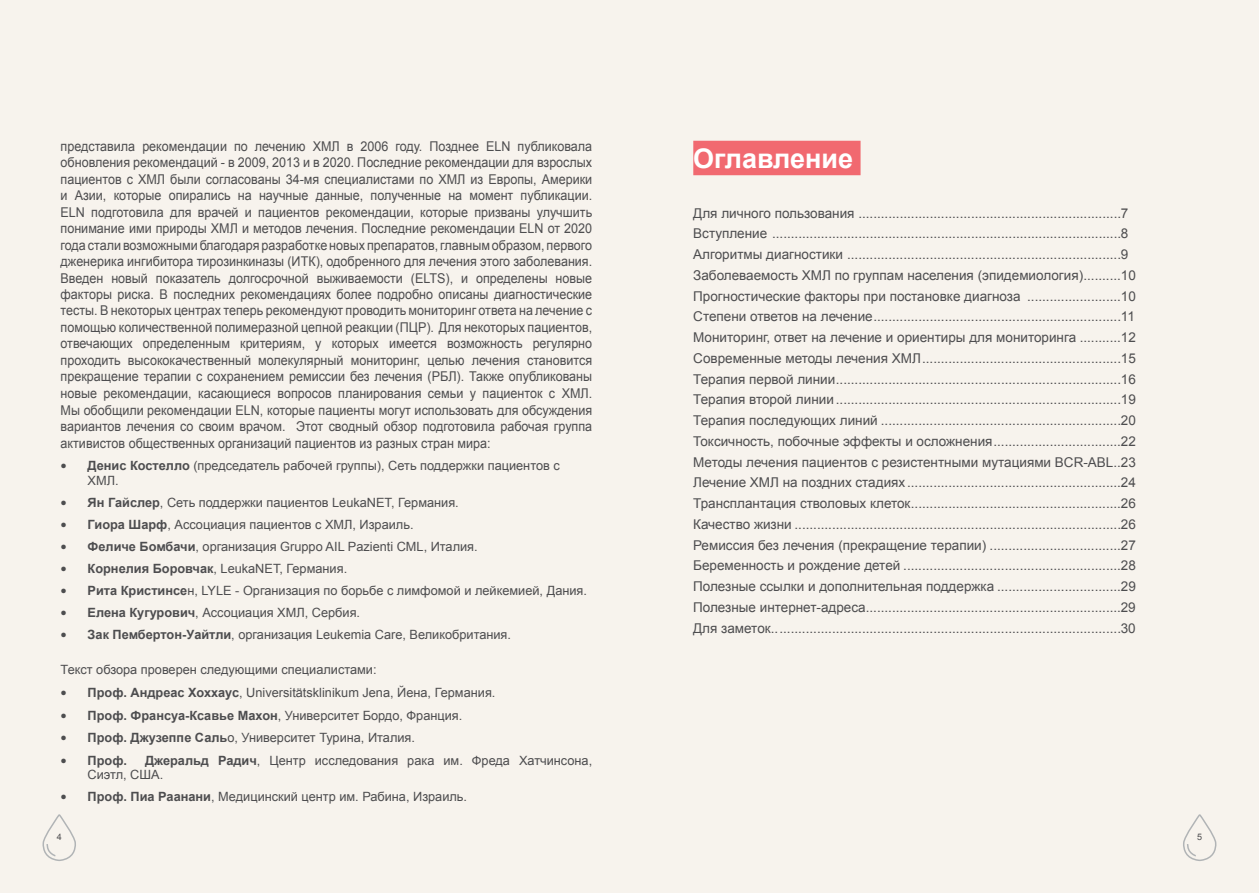
<style>
.page{position:relative;width:1259px;height:893px;background:#fff}
.page>*{position:absolute;margin:0;border:0;box-sizing:border-box;transform-origin:0 0}
.t1{font:700 27px "Arial";color:#fff}
.t2{font:13.5px/20.7px "Arial";color:#4d4d4f}
.t3{font:13.5px/16.5px "Arial";color:#4d4d4f;text-align:justify;scale:.93 1}
.t4{font:12.75px/14.2px "Arial";color:#4d4d4f}
.t5{font:700 12.75px "Arial";color:#4d4d4f}
.t6{font:9px "Arial";color:#4d4d4f}
.s1{font-family:"Calibri";font-weight:700}
.s2{font-weight:700}
.s3{font-family:"Calibri"}
</style>
<div class="page">
<div style="left:0;top:0;width:655px;height:893px;background:#f7f3ed"></div>
<div style="left:604px;top:0;width:655px;height:893px;background:#f7f3ed"></div>
<div style="left:693px;top:141px;width:167px;height:34px;background:#f16970"></div>
<svg style="left:42px;top:814px;width:34px;height:47px"></svg>
<svg style="left:1183px;top:814px;width:33px;height:47px"></svg>
<p class="t3" style="left:61px;top:138px;width:573px">представила рекомендации по лечению ХМЛ в 2006 году. Позднее ELN публиковала обновления рекомендаций - в 2009, 2013 и в 2020. Последние рекомендации для взрослых пациентов с ХМЛ были согласованы 34-мя специалистами по ХМЛ из Европы, Америки и Азии, которые опирались на научные данные, полученные на момент публикации.<br>ELN подготовила для врачей и пациентов рекомендации, которые призваны улучшить понимание ими природы ХМЛ и методов лечения. Последние рекомендации ELN от 2020 года стали возможными благодаря разработке новых препаратов, главным образом, первого дженерика ингибитора тирозинкиназы (ИТК), одобренного для лечения этого заболевания.<br>Введен новый показатель долгосрочной выживаемости (ELTS), и определены новые факторы риска. В последних рекомендациях более подробно описаны диагностические тесты. В некоторых центрах теперь рекомендуют проводить мониторинг ответа на лечение с помощью количественной полимеразной цепной реакции (ПЦР). Для некоторых пациентов, отвечающих определенным критериям, у которых имеется возможность регулярно проходить высококачественный молекулярный мониторинг, целью лечения становится прекращение терапии с сохранением ремиссии без лечения (РБЛ). Также опубликованы новые рекомендации, касающиеся вопросов планирования семьи у пациенток с ХМЛ.<br>Мы обобщили рекомендации ELN, которые пациенты могут использовать для обсуждения вариантов лечения со своим врачом. Этот сводный обзор подготовила рабочая группа активистов общественных организаций пациентов из разных стран мира:</p>
<p class="t4" style="left:88px;top:459px;width:474px;text-indent:-27px"><span class="s1">•</span> <span class="s2">Денис Костелло</span> (председатель рабочей группы), Сеть поддержки пациентов с<br>ХМЛ.</p>
<p class="t4" style="left:61px;top:495px;width:400px"><span class="s1">•</span> <span class="s2">Ян Гайслер</span>, Сеть поддержки пациентов LeukaNET, Германия.</p>
<p class="t4" style="left:61px;top:517px;width:354px"><span class="s1">•</span> <span class="s2">Гиора Шарф</span>, Ассоциация пациентов с ХМЛ, Израиль.</p>
<p class="t4" style="left:61px;top:539px;width:419px"><span class="s1">•</span> <span class="s2">Феличе Бомбачи</span>, организация Gruppo AIL Pazienti CML, Италия.</p>
<p class="t4" style="left:61px;top:561px;width:288px"><span class="s1">•</span> <span class="s2">Корнелия Боровчак</span>, LeukaNET, Германия.</p>
<p class="t4" style="left:61px;top:583px;width:528px"><span class="s1">•</span> <span class="s2">Рита Кристинсе</span>н, LYLE - Организация по борьбе с лимфомой и лейкемией, Дания.</p>
<p class="t4" style="left:61px;top:605px;width:301px"><span class="s1">•</span> <span class="s2">Елена Кугурович</span>, Ассоциация ХМЛ, Сербия.</p>
<p class="t4" style="left:61px;top:627px;width:452px"><span class="s1">•</span> <span class="s2">Зак Пембертон-Уайтли</span>, организация Leukemia Care, Великобритания.</p>
<p class="t4" style="left:61px;top:663px;width:317px">Текст обзора проверен следующими специалистами:</p>
<p class="t4" style="left:61px;top:685px;width:436px"><span class="s1">•</span> <span class="s2">Проф. Андреас Хоххаус</span>, Universitätsklinikum Jena, Йена, Германия.</p>
<p class="t4" style="left:61px;top:708px;width:403px"><span class="s1">•</span> <span class="s2">Проф. Франсуа-Ксавье Махон</span>, Университет Бордо, Франция.</p>
<p class="t4" style="left:61px;top:731px;width:356px"><span class="s1">•</span> <span class="s2">Проф. Джузеппе Саль</span>о, Университет Турина, Италия.</p>
<p class="t5" style="left:61px;top:752px;width:68px"><span class="s3">•</span> Проф.</p>
<p class="t4" style="left:88px;top:754px;width:506px;text-indent:57px"><span class="s2">Джеральд Радич</span>, Центр исследования рака им. Фреда Хатчинсона,<br>Сиэтл, США.</p>
<p class="t4" style="left:61px;top:790px;width:408px"><span class="s1">•</span> <span class="s2">Проф. Пиа Раанани</span>, Медицинский центр им. Рабина, Израиль.</p>
<h1 class="t1" style="left:693px;top:141px;width:161px">Оглавление</h1>
<p class="t2" style="left:693px;top:203px;width:444px">Для личного пользования ......................................................................7<br>Вступление .............................................................................................8<br>Алгоритмы диагностики .........................................................................9<br>Заболеваемость ХМЛ по группам населения (эпидемиология)..........10<br>Прогностические факторы при постановке диагноза .........................10<br>Степени ответов на лечение..................................................................11<br>Мониторинг, ответ на лечение и ориентиры для мониторинга ...........12<br>Современные методы лечения ХМЛ.....................................................15<br>Терапия первой линии............................................................................16<br>Терапия второй линии ............................................................................19<br>Терапия последующих линий ................................................................20<br>Токсичность, побочные эффекты и осложнения..................................22<br>Методы лечения пациентов с резистентными мутациями BCR-ABL..23<br>Лечение ХМЛ на поздних стадиях .........................................................24<br>Трансплантация стволовых клеток........................................................26<br>Качество жизни .......................................................................................26<br>Ремиссия без лечения (прекращение терапии) ...................................27<br>Беременность и рождение детей ..........................................................28<br>Полезные ссылки и дополнительная поддержка .................................29<br>Полезные интернет-адреса....................................................................29<br>Для заметок.............................................................................................30</p>
<p class="t6" style="left:57px;top:831px;width:7px">4</p>
<p class="t6" style="left:1197px;top:831px;width:7px">5</p>
</div>
